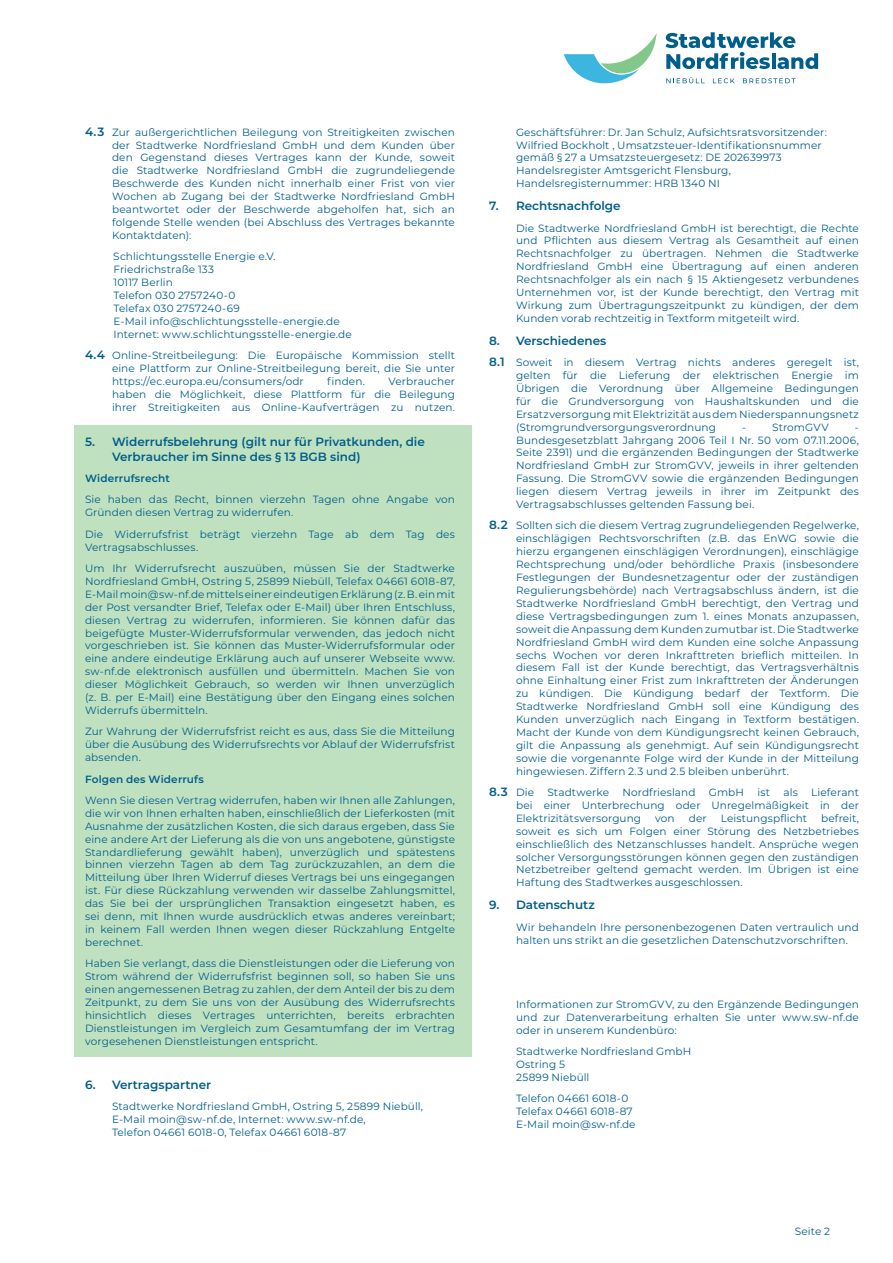
<style>
.page{position:relative;width:893px;height:1263px;background:#fff}
.page>*{position:absolute;margin:0;border:0;box-sizing:border-box;transform-origin:0 0}
.t1{font:600 12px/14.4px "Montserrat";color:#005e8b}
.Absatz_normal{font:10.5px/12.9px "Montserrat";letter-spacing:.01em;color:#005e8b;text-align:justify}
.Absatz_normal-2{font:600 10.5px "Montserrat";letter-spacing:.015em;color:#005e8b}
.s1{font-weight:600;font-size:12px}
.s2{font-weight:400;font-size:10.5px}
</style>
<div class="page">
<svg style="left:666px;top:32px;width:152px;height:37px"></svg>
<svg style="left:666px;top:77px;width:39px;height:6px"></svg>
<svg style="left:713px;top:78px;width:22px;height:5px"></svg>
<svg style="left:743px;top:78px;width:52px;height:5px"></svg>
<svg style="left:564px;top:33px;width:93px;height:50px"></svg>
<div style="left:74px;top:425px;width:398px;height:632px;background:#c0e1c0"></div>
<p class="Absatz_normal" style="left:112px;top:125px;width:344px;text-indent:-27px"><span class="s1">4.3</span> Zur außergerichtlichen Beilegung von Streitigkeiten zwischen der Stadtwerke Nordfriesland GmbH und dem Kunden über den Gegenstand dieses Vertrages kann der Kunde, soweit die Stadtwerke Nordfriesland GmbH die zugrundeliegende Beschwerde des Kunden nicht innerhalb einer Frist von vier Wochen ab Zugang bei der Stadtwerke Nordfriesland GmbH beantwortet oder der Beschwerde abgeholfen hat, sich an folgende Stelle wenden (bei Abschluss des Vertrages bekannte Kontaktdaten):</p>
<p class="Absatz_normal" style="left:113px;top:250px;width:240px;text-align:left">Schlichtungsstelle Energie e.V.<br>Friedrichstraße 133<br>10117 Berlin<br>Telefon 030 2757240-0<br>Telefax 030 2757240-69<br>E-Mail info@schlichtungsstelle-energie.de<br>Internet: www.schlichtungsstelle-energie.de</p>
<p class="Absatz_normal" style="left:112px;top:348px;width:344px;text-indent:-27px"><span class="s1">4.4</span> Online-Streitbeilegung: Die Europäische Kommission stellt eine Plattform zur Online-Streitbeilegung bereit, die Sie unter https://ec.europa.eu/consumers/odr</p>
<p class="Absatz_normal" style="left:327px;top:374px;width:39px">finden.</p>
<p class="Absatz_normal" style="left:112px;top:374px;width:344px;text-indent:276px">Verbraucher haben die Möglichkeit, diese Plattform für die Beilegung ihrer Streitigkeiten aus Online-Kaufverträgen zu nutzen.</p>
<p class="t1" style="left:112px;top:434px;width:314px;text-indent:-27px">5. Widerrufsbelehrung (gilt nur für Privatkunden, die<br>Verbraucher im Sinne des § 13 BGB sind)</p>
<p class="Absatz_normal-2" style="left:85px;top:471px;width:86px">Widerrufsrecht</p>
<p class="Absatz_normal" style="left:85px;top:493px;width:371px">Sie haben das Recht, binnen vierzehn Tagen ohne Angabe von<br>Gründen diesen Vertrag zu widerrufen.</p>
<p class="Absatz_normal" style="left:85px;top:527px;width:371px">Die Widerrufsfrist beträgt vierzehn Tage ab dem Tag des<br>Vertragsabschlusses.</p>
<p class="Absatz_normal" style="left:85px;top:561px;width:371px">Um Ihr Widerrufsrecht auszuüben, müssen Sie der Stadtwerke Nordfriesland GmbH, Ostring 5, 25899 Niebüll, Telefax 04661 6018-87, E-Mail moin@sw-nf.de mittels einer eindeutigen Erklärung (z. B. ein mit der Post versandter Brief, Telefax oder E-Mail) über Ihren Entschluss, diesen Vertrag zu widerrufen, informieren. Sie können dafür das beigefügte Muster-Widerrufsformular verwenden, das jedoch nicht vorgeschrieben ist. Sie können das Muster-Widerrufsformular oder eine andere eindeutige Erklärung auch auf unserer Webseite www. sw-nf.de elektronisch ausfüllen und übermitteln. Machen Sie von dieser Möglichkeit Gebrauch, so werden wir Ihnen unverzüglich (z. B. per E-Mail) eine Bestätigung über den Eingang eines solchen Widerrufs übermitteln.</p>
<p class="Absatz_normal" style="left:85px;top:725px;width:371px">Zur Wahrung der Widerrufsfrist reicht es aus, dass Sie die Mitteilung über die Ausübung des Widerrufsrechts vor Ablauf der Widerrufsfrist absenden.</p>
<p class="Absatz_normal-2" style="left:85px;top:771px;width:120px">Folgen des Widerrufs</p>
<p class="Absatz_normal" style="left:85px;top:793px;width:371px">Wenn Sie diesen Vertrag widerrufen, haben wir Ihnen alle Zahlungen, die wir von Ihnen erhalten haben, einschließlich der Lieferkosten (mit Ausnahme der zusätzlichen Kosten, die sich daraus ergeben, dass Sie eine andere Art der Lieferung als die von uns angebotene, günstigste Standardlieferung gewählt haben), unverzüglich und spätestens binnen vierzehn Tagen ab dem Tag zurückzuzahlen, an dem die Mitteilung über Ihren Widerruf dieses Vertrags bei uns eingegangen ist. Für diese Rückzahlung verwenden wir dasselbe Zahlungsmittel, das Sie bei der ursprünglichen Transaktion eingesetzt haben, es sei denn, mit Ihnen wurde ausdrücklich etwas anderes vereinbart; in keinem Fall werden Ihnen wegen dieser Rückzahlung Entgelte berechnet.</p>
<p class="Absatz_normal" style="left:85px;top:957px;width:371px">Haben Sie verlangt, dass die Dienstleistungen oder die Lieferung von Strom während der Widerrufsfrist beginnen soll, so haben Sie uns einen angemessenen Betrag zu zahlen, der dem Anteil der bis zu dem Zeitpunkt, zu dem Sie uns von der Ausübung des Widerrufsrechts hinsichtlich dieses Vertrages unterrichten, bereits erbrachten Dienstleistungen im Vergleich zum Gesamtumfang der im Vertrag vorgesehenen Dienstleistungen entspricht.</p>
<p class="t1" style="left:85px;top:1077px;width:128px">6. Vertragspartner</p>
<p class="Absatz_normal" style="left:112px;top:1100px;width:313px;text-align:left">Stadtwerke Nordfriesland GmbH, Ostring 5, 25899 Niebüll,<br>E-Mail moin@sw-nf.de, Internet: www.sw-nf.de,<br>Telefon 04661 6018-0, Telefax 04661 6018-87</p>
<p class="Absatz_normal" style="left:516px;top:125px;width:312px;text-align:left">Geschäftsführer: Dr. Jan Schulz, Aufsichtsratsvorsitzender:<br>Wilfried Bockholt , Umsatzsteuer-Identifikationsnummer gemäß § 27 a Umsatzsteuergesetz: DE 202639973<br>Handelsregister Amtsgericht Flensburg, Handelsregisternummer: HRB 1340 NI</p>
<p class="t1" style="left:489px;top:198px;width:133px">7. Rechtsnachfolge</p>
<p class="Absatz_normal" style="left:516px;top:221px;width:344px">Die Stadtwerke Nordfriesland GmbH ist berechtigt, die Rechte und Pflichten aus diesem Vertrag als Gesamtheit auf einen Rechtsnachfolger zu übertragen. Nehmen die Stadtwerke Nordfriesland GmbH eine Übertragung auf einen anderen Rechtsnachfolger als ein nach § 15 Aktiengesetz verbundenes Unternehmen vor, ist der Kunde berechtigt, den Vertrag mit Wirkung zum Übertragungszeitpunkt zu kündigen, der dem Kunden vorab rechtzeitig in Textform mitgeteilt wird.</p>
<p class="t1" style="left:489px;top:333px;width:119px">8. Verschiedenes</p>
<p class="Absatz_normal" style="left:516px;top:356px;width:344px;text-indent:-27px"><span class="s1">8.1</span> Soweit in diesem Vertrag nichts anderes geregelt ist, gelten für die Lieferung der elektrischen Energie im Übrigen die Verordnung über Allgemeine Bedingungen für die Grundversorgung von Haushaltskunden und die Ersatzversorgung mit Elektrizität aus dem Niederspannungsnetz (Stromgrundversorgungsverordnung</p>
<p class="Absatz_normal" style="left:742px;top:420px;width:6px">-</p>
<p class="Absatz_normal" style="left:772px;top:420px;width:58px">StromGVV</p>
<p class="Absatz_normal" style="left:516px;top:420px;width:344px;text-indent:339px">- Bundesgesetzblatt Jahrgang 2006 Teil I Nr. 50 vom 07.11.2006, Seite 2391) und die ergänzenden Bedingungen der Stadtwerke Nordfriesland GmbH zur StromGVV, jeweils in ihrer geltenden Fassung. Die StromGVV sowie die ergänzenden Bedingungen liegen diesem Vertrag jeweils in ihrer im Zeitpunkt des Vertragsabschlusses geltenden Fassung bei.</p>
<p class="Absatz_normal" style="left:516px;top:519px;width:344px;text-indent:-27px"><span class="s1">8.2</span> Sollten sich die diesem Vertrag zugrundeliegenden Regelwerke, einschlägigen Rechtsvorschriften (z.B. das EnWG sowie die hierzu ergangenen einschlägigen Verordnungen), einschlägige Rechtsprechung und/oder behördliche Praxis (insbesondere Festlegungen der Bundesnetzagentur oder der zuständigen Regulierungsbehörde) nach Vertragsabschluss ändern, ist die Stadtwerke Nordfriesland GmbH berechtigt, den Vertrag und diese Vertragsbedingungen zum 1. eines Monats anzupassen, soweit die Anpassung dem Kunden zumutbar ist. Die Stadtwerke Nordfriesland GmbH wird dem Kunden eine solche Anpassung sechs Wochen vor deren Inkrafttreten brieflich mitteilen. In diesem Fall ist der Kunde berechtigt, das Vertragsverhältnis ohne Einhaltung einer Frist zum Inkrafttreten der Änderungen zu kündigen. Die Kündigung bedarf der Textform. Die Stadtwerke Nordfriesland GmbH soll eine Kündigung des Kunden unverzüglich nach Eingang in Textform bestätigen.<br>Macht der Kunde von dem Kündigungsrecht keinen Gebrauch, gilt die Anpassung als genehmigt. Auf sein Kündigungsrecht sowie die vorgenannte Folge wird der Kunde in der Mitteilung hingewiesen. Ziffern 2.3 und 2.5 bleiben unberührt.</p>
<p class="t1" style="left:489px;top:784px;width:47px">8.3 <span class="s2">Die</span></p>
<p class="Absatz_normal" style="left:547px;top:785px;width:63px">Stadtwerke</p>
<p class="Absatz_normal" style="left:622px;top:785px;width:75px">Nordfriesland</p>
<p class="Absatz_normal" style="left:709px;top:785px;width:37px">GmbH</p>
<p class="Absatz_normal" style="left:757px;top:785px;width:14px">ist</p>
<p class="Absatz_normal" style="left:783px;top:785px;width:16px">als</p>
<p class="Absatz_normal" style="left:516px;top:785px;width:344px;text-indent:295px">Lieferant bei einer Unterbrechung oder Unregelmäßigkeit in der Elektrizitätsversorgung</p>
<p class="Absatz_normal" style="left:516px;top:811px;width:344px;text-indent:305px">befreit, soweit es sich um Folgen einer Störung des Netzbetriebes einschließlich des Netzanschlusses handelt. Ansprüche wegen solcher Versorgungsstörungen können gegen den zuständigen Netzbetreiber geltend gemacht werden. Im Übrigen ist eine Haftung des Stadtwerkes ausgeschlossen.</p>
<p class="t1" style="left:489px;top:897px;width:107px">9. Datenschutz</p>
<p class="Absatz_normal" style="left:516px;top:920px;width:344px">Wir behandeln Ihre personenbezogenen Daten vertraulich und halten uns strikt an die gesetzlichen Datenschutzvorschriften.</p>
<p class="Absatz_normal" style="left:655px;top:811px;width:21px">von</p>
<p class="Absatz_normal" style="left:689px;top:811px;width:19px">der</p>
<p class="Absatz_normal" style="left:721px;top:811px;width:88px">Leistungspflicht</p>
<p class="Absatz_normal" style="left:516px;top:997px;width:344px">Informationen zur StromGVV, zu den Ergänzende Bedingungen und zur Datenverarbeitung erhalten Sie unter www.sw-nf.de oder in unserem Kundenbüro:</p>
<p class="Absatz_normal" style="left:516px;top:1044px;width:177px;text-align:left">Stadtwerke Nordfriesland GmbH<br>Ostring 5<br>25899 Niebüll</p>
<p class="Absatz_normal" style="left:516px;top:1092px;width:121px;text-align:left">Telefon 04661 6018-0<br>Telefax 04661 6018-87<br>E-Mail moin@sw-nf.de</p>
<p class="Absatz_normal" style="left:795px;top:1225px;width:37px">Seite 2</p>
</div>
